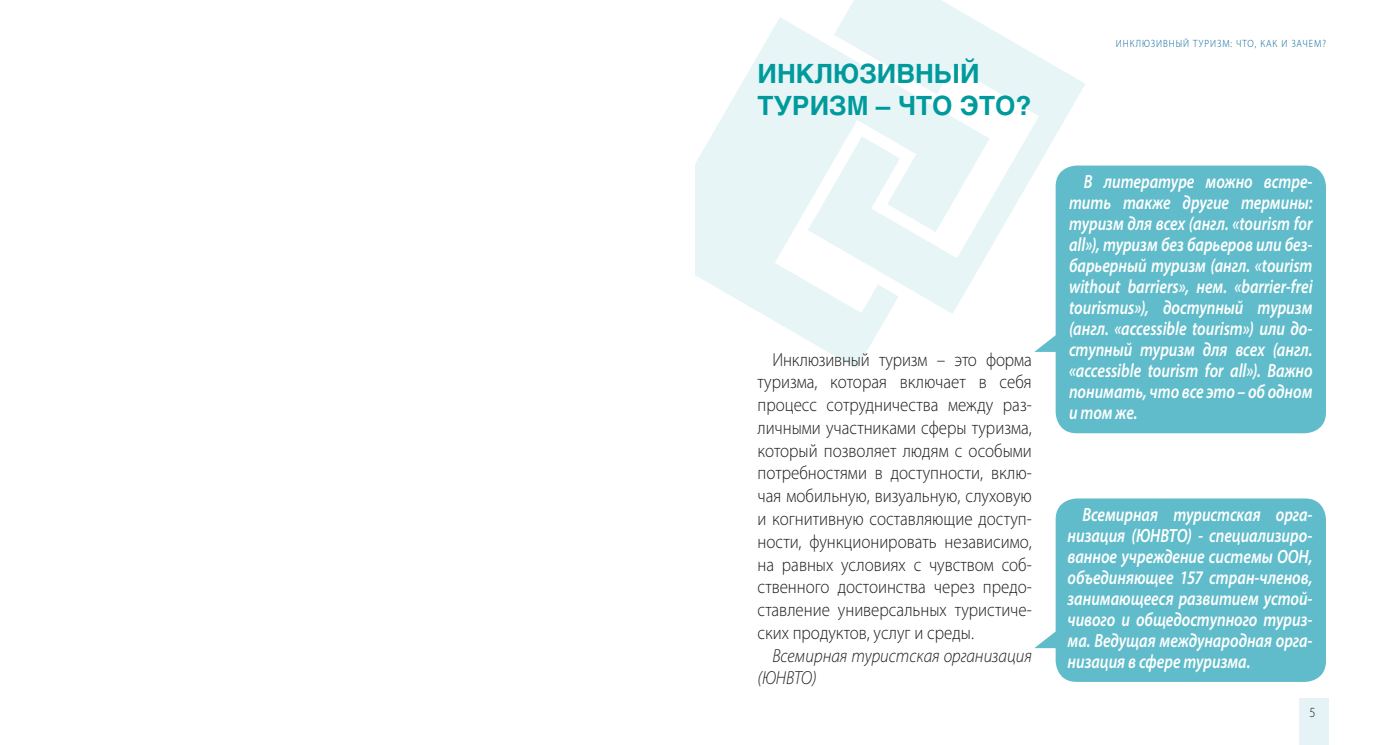
<style>
.page{position:relative;width:1389px;height:745px;background:#fff}
.page>*{position:absolute;margin:0;border:0;box-sizing:border-box;transform-origin:0 0}
.t1{font:700 26.25px/31.5px "Helios";color:#009a9d}
.t2{font:italic 600 19.25px/21px "Myriad Pro";color:#fff;text-align:justify;scale:.82 1}
.t3{font:300 18.9px/22.8px "Myriad Pro";color:#1d1d1b;text-align:justify;scale:.9 1}
.t4{font:italic 300 18.9px/22.8px "Myriad Pro";color:#1d1d1b;scale:.9 1}
.t5{font:300 14px "Myriad Pro";color:#1d1d1b;scale:.9 1}
.t6{font:300 10.5px "Myriad Pro";letter-spacing:.1em;color:#006293;scale:.9 1}
</style>
<div class="page">
<svg style="left:695px;top:17px;width:193px;height:351px;fill:#e7f5f7"></svg>
<svg style="left:808px;top:0;width:277px;height:314px;fill:#e7f5f7"></svg>
<div style="left:1299px;top:698px;width:30px;height:46px;background:#e6f3f6"></div>
<svg style="left:1034px;top:165px;width:292px;height:268px;background:#6cc1ce"></svg>
<svg style="left:1034px;top:498px;width:292px;height:183px;background:#6cc1ce"></svg>
<h1 class="t1" style="left:757px;top:58px;width:276px">ИНКЛЮЗИВНЫЙ<br>ТУРИЗМ – ЧТО ЭТО?</h1>
<p class="t3" style="left:757px;top:348px;width:306px;text-indent:15px">Инклюзивный туризм – это форма туризма, которая включает в себя процесс сотрудничества между раз&shy;личными участниками сферы туризма, который позволяет людям с особыми потребностями в доступности, вклю&shy;чая мобильную, визуальную, слуховую и когнитивную составляющие доступ&shy;ности, функционировать независимо, на равных условияx с чувством соб&shy;ственного достоинства через предо&shy;ставление универсальных туристиче&shy;ских продуктов, услуг и среды.</p>
<p class="t4" style="left:757px;top:644px;width:306px;text-indent:15px">Всемирная туристская организация (ЮНВТО)</p>
<p class="t6" style="left:1116px;top:37px;width:235px">ИНКЛЮЗИВНЫЙ ТУРИЗМ: ЧТО, КАК И ЗАЧЕМ?</p>
<p class="t2" style="left:1069px;top:170px;width:299px;text-indent:15px">В литературе можно встре&shy;тить также другие термины: туризм для всех (англ. «tourism for all»), туризм без барьеров или без&shy;барьерный туризм (англ. «tourism without barriers», нем. «barrier-frei tourismus»), доступный туризм (англ. «accessible tourism») или до&shy;ступный туризм для всех (англ. «accessible tourism for all»). Важно понимать, что все это – об одном и том же.</p>
<p class="t2" style="left:1068px;top:503px;width:300px;text-indent:15px">Всемирная туристская орга&shy;низация (ЮНВТО) - специализиро&shy;ванное учреждение системы ООН, объединяющее 157 стран-членов, занимающееся развитием устой&shy;чивого и общедоступного туриз&shy;ма. Ведущая международная орга&shy;низация в сфере туризма.</p>
<p class="t5" style="left:1310px;top:704px;width:8px">5</p>
</div>
